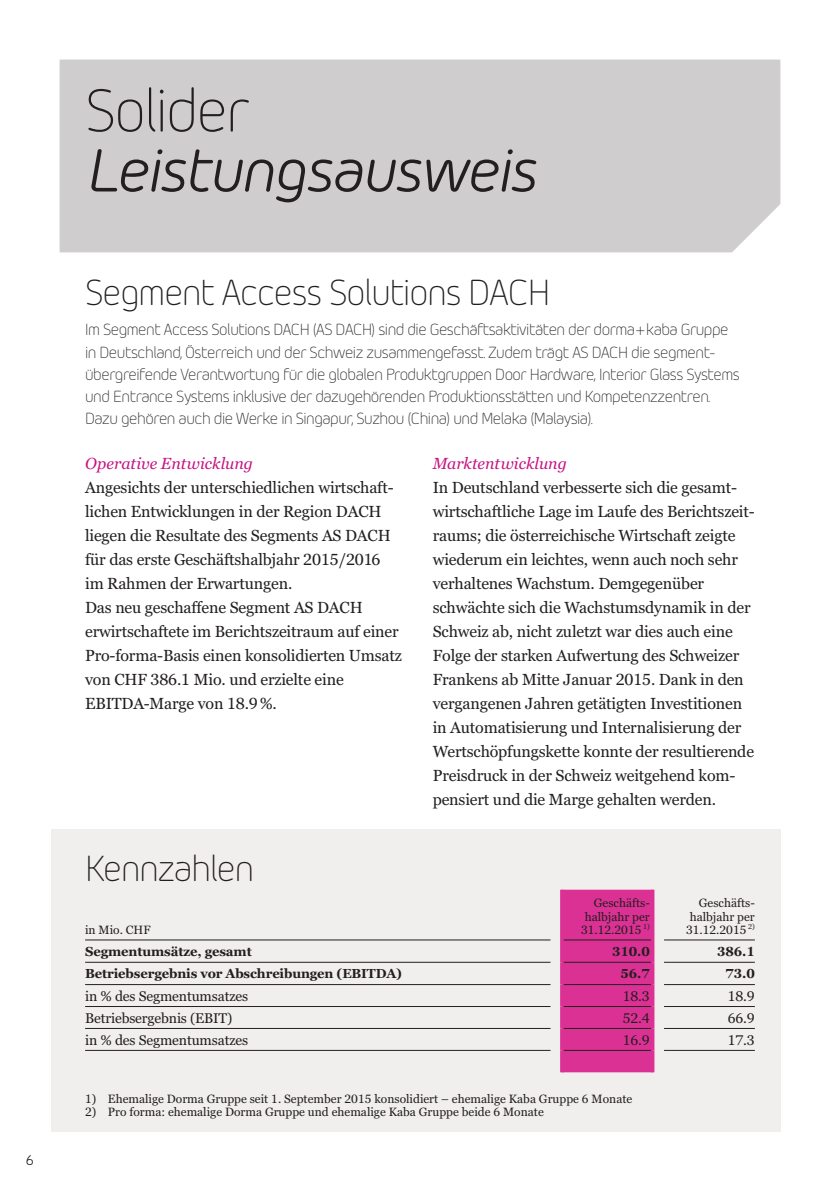
<style>
.page{position:relative;width:840px;height:1191px;background:#fff}
.page>*{position:absolute;margin:0;border:0;box-sizing:border-box;transform-origin:0 0}
._501_Kapiteltitel{font:italic 60px/60px "Morebi Rounded";letter-spacing:-.03em;color:#231f20}
._502_Titel{font:300 36px "Morebi Rounded";letter-spacing:-.03em;color:#231f20}
._601_Lauftext{font:16px/24px "Georgia Pro";letter-spacing:-.01em;color:#231f20}
._502_Titel-2{font:300 16px/22px "Morebi Rounded";letter-spacing:-.03em;color:#231f20}
._503_Zwischentitel{font:italic 16px "Georgia Pro";color:#c61484}
.LINE{font:14px "Georgia Pro";letter-spacing:-.01em;color:#231f20}
.t1{font:14px "Morebi Rounded";color:#231f20}
.LINE_BOLD{font:700 13px "Georgia Pro";letter-spacing:-.01em;color:#231f20}
.FOOTNOTE{font:12px "Georgia Pro";color:#231f20}
.HEAD{font:12px/13.6px "Georgia Pro";color:#231f20;text-align:right}
.s1{font-weight:300;font-style:normal}
</style>
<div class="page">
<div style="left:60px;top:60px;width:720px;height:192px;background:#d0cdce"></div>
<div style="left:51px;top:829px;width:729px;height:302px;background:#f1eeee"></div>
<div style="left:563px;top:889px;width:87px;height:183px;background:#dc3194"></div>
<hr style="left:85px;top:939px;width:465px;height:1px;background:#231f20">
<hr style="left:563px;top:939px;width:87px;height:1px;background:#231f20">
<hr style="left:663px;top:939px;width:91px;height:1px;background:#231f20">
<hr style="left:85px;top:962px;width:465px;height:1px;background:#231f20">
<hr style="left:563px;top:962px;width:87px;height:1px;background:#231f20">
<hr style="left:663px;top:962px;width:91px;height:1px;background:#231f20">
<hr style="left:85px;top:984px;width:465px;height:1px;background:#231f20">
<hr style="left:563px;top:984px;width:87px;height:1px;background:#231f20">
<hr style="left:663px;top:984px;width:91px;height:1px;background:#231f20">
<hr style="left:85px;top:1006px;width:465px;height:1px;background:#231f20">
<hr style="left:563px;top:1006px;width:87px;height:1px;background:#231f20">
<hr style="left:663px;top:1006px;width:91px;height:1px;background:#231f20">
<hr style="left:85px;top:1028px;width:465px;height:1px;background:#231f20">
<hr style="left:563px;top:1028px;width:87px;height:1px;background:#231f20">
<hr style="left:663px;top:1028px;width:91px;height:1px;background:#231f20">
<hr style="left:85px;top:1050px;width:465px;height:1px;background:#231f20">
<hr style="left:563px;top:1050px;width:87px;height:1px;background:#231f20">
<hr style="left:663px;top:1050px;width:91px;height:1px;background:#231f20">
<hr style="left:560px;top:889px;width:3px;height:51px;background:#dc3194">
<hr style="left:650px;top:889px;width:4px;height:51px;background:#dc3194">
<hr style="left:560px;top:940px;width:3px;height:22px;background:#dc3194">
<hr style="left:650px;top:940px;width:4px;height:22px;background:#dc3194">
<hr style="left:560px;top:962px;width:3px;height:22px;background:#dc3194">
<hr style="left:650px;top:962px;width:4px;height:22px;background:#dc3194">
<hr style="left:560px;top:984px;width:3px;height:22px;background:#dc3194">
<hr style="left:650px;top:984px;width:4px;height:22px;background:#dc3194">
<hr style="left:560px;top:1006px;width:3px;height:22px;background:#dc3194">
<hr style="left:650px;top:1006px;width:4px;height:22px;background:#dc3194">
<hr style="left:560px;top:1028px;width:3px;height:22px;background:#dc3194">
<hr style="left:650px;top:1028px;width:4px;height:22px;background:#dc3194">
<hr style="left:560px;top:1050px;width:3px;height:22px;background:#dc3194">
<hr style="left:650px;top:1050px;width:4px;height:22px;background:#dc3194">
<p class="t1" style="left:26px;top:1150px;width:9px">6</p>
<p class="_501_Kapiteltitel" style="left:85px;top:76px;width:452px"><span class="s1">Solider<br></span>Leistungsausweis</p>
<p class="_502_Titel" style="left:85px;top:268px;width:466px">Segment Access Solutions DACH</p>
<p class="_502_Titel-2" style="left:85px;top:318px;width:656px">Im Segment Access Solutions DACH (AS DACH) sind die Geschäftsaktivitäten der dorma + kaba Gruppe in Deutschland, Österreich und der Schweiz zusammengefasst. Zudem trägt AS DACH die segment&shy;übergreifende Verantwortung für die globalen Produktgruppen Door Hardware, Interior Glass Systems und Entrance Systems inklusive der dazugehörenden Produktionsstätten und Kompetenzzentren.<br>Dazu gehören auch die Werke in Singapur, Suzhou (China) und Melaka (Malaysia).</p>
<p class="_503_Zwischentitel" style="left:85px;top:454px;width:169px">Operative Entwicklung</p>
<p class="_601_Lauftext" style="left:85px;top:476px;width:308px">Angesichts der unterschiedlichen wirtschaft&shy;lichen Entwicklungen in der Region DACH liegen die Resultate des Segments AS DACH für das erste Geschäftshalbjahr 2015/2016 im Rahmen der Erwartungen.</p>
<p class="_601_Lauftext" style="left:85px;top:596px;width:318px">Das neu geschaffene Segment AS DACH erwirtschaftete im Berichtszeitraum auf einer Pro-forma-Basis einen konsolidierten Umsatz von CHF 386.1 Mio. und erzielte eine EBITDA-Marge von 18.9%.</p>
<p class="_502_Titel" style="left:85px;top:844px;width:170px">Kennzahlen</p>
<p class="HEAD" style="left:85px;top:923px;width:67px">in Mio. CHF</p>
<p class="_503_Zwischentitel" style="left:432px;top:454px;width:135px">Marktentwicklung</p>
<p class="_601_Lauftext" style="left:432px;top:476px;width:323px">In Deutschland verbesserte sich die gesamt&shy;wirtschaftliche Lage im Laufe des Berichtszeit&shy;raums; die österreichische Wirtschaft zeigte wiederum ein leichtes, wenn auch noch sehr verhaltenes Wachstum. Demgegenüber schwächte sich die Wachstumsdynamik in der Schweiz ab, nicht zuletzt war dies auch eine Folge der starken Aufwertung des Schweizer Frankens ab Mitte Januar 2015. Dank in den vergangenen Jahren getätigten Investitionen in Automatisierung und Internalisierung der Wertschöpfungskette konnte der resultierende Preisdruck in der Schweiz weitgehend kom&shy;pensiert und die Marge gehalten werden.</p>
<p class="HEAD" style="left:580px;top:896px;width:70px">Geschäfts&shy;halbjahr per<br>31.12.2015 <sup>1)</sup></p>
<p class="HEAD" style="left:685px;top:896px;width:70px">Geschäfts&shy;halbjahr per<br>31.12.2015 <sup>2)</sup></p>
<p class="LINE_BOLD" style="left:85px;top:944px;width:168px">Segmentumsätze, gesamt</p>
<p class="LINE_BOLD" style="left:612px;top:944px;width:39px">310.0</p>
<p class="LINE_BOLD" style="left:716px;top:944px;width:39px">386.1</p>
<p class="LINE_BOLD" style="left:85px;top:966px;width:318px">Betriebsergebnis vor Abschreibungen (EBITDA)</p>
<p class="LINE_BOLD" style="left:620px;top:966px;width:31px">56.7</p>
<p class="LINE_BOLD" style="left:725px;top:966px;width:31px">73.0</p>
<p class="LINE" style="left:85px;top:988px;width:164px">in % des Segmentumsatzes</p>
<p class="LINE" style="left:622px;top:988px;width:29px">18.3</p>
<p class="LINE" style="left:727px;top:988px;width:29px">18.9</p>
<p class="LINE" style="left:85px;top:1010px;width:149px">Betriebsergebnis (EBIT)</p>
<p class="LINE" style="left:622px;top:1010px;width:29px">52.4</p>
<p class="LINE" style="left:727px;top:1010px;width:29px">66.9</p>
<p class="LINE" style="left:85px;top:1031px;width:164px">in % des Segmentumsatzes</p>
<p class="LINE" style="left:622px;top:1031px;width:29px">16.9</p>
<p class="LINE" style="left:727px;top:1031px;width:29px">17.3</p>
<p class="FOOTNOTE" style="left:85px;top:1091px;width:548px">1) Ehemalige Dorma Gruppe seit 1. September 2015 konsolidiert – ehemalige Kaba Gruppe 6 Monate</p>
<p class="FOOTNOTE" style="left:85px;top:1105px;width:460px">2) Pro forma: ehemalige Dorma Gruppe und ehemalige Kaba Gruppe beide 6 Monate</p>
</div>
